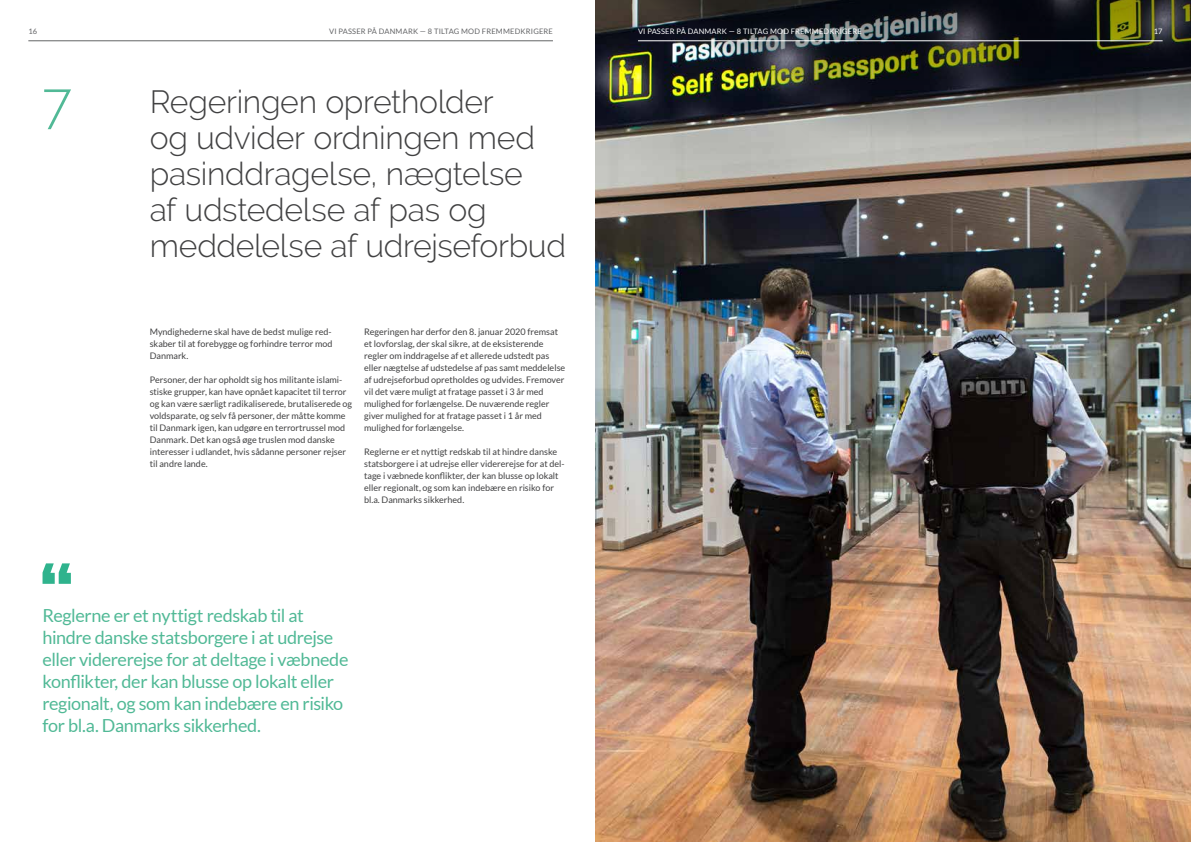
<style>
.page{position:relative;width:1191px;height:842px;background:#fff}
.page>*{position:absolute;margin:0;border:0;box-sizing:border-box;transform-origin:0 0}
.t1{font:300 56px "Raleway";color:#51b996}
.t2{font:300 32px/36px "Raleway";letter-spacing:-.01em;color:#414142}
.t3{font:18px/22px "Lato";letter-spacing:-.025em;color:#51b996}
.t4{font:9px/12px "Lato";color:#414142}
.t5{font:7.5px "Lato";letter-spacing:.025em;color:#636466}
.t6{font:7.5px "Lato";letter-spacing:.025em;color:#fff}
</style>
<div class="page">
<img style="left:595px;top:138px;width:596px;height:704px">
<img style="left:595px;top:0;width:596px;height:138px">
<svg style="left:43px;top:563px;width:28px;height:21px"></svg>
<hr style="left:28px;top:41px;width:525px;height:1px;background:#636466">
<hr style="left:638px;top:41px;width:524px;height:1px;background:#fff">
<p class="t5" style="left:28px;top:27px;width:10px">16</p>
<p class="t5" style="left:329px;top:27px;width:225px">VI PASSER PÅ DANMARK — 8 TILTAG MOD FREMMEDKRIGERE</p>
<p class="t6" style="left:638px;top:27px;width:225px">VI PASSER PÅ DANMARK — 8 TILTAG MOD FREMMEDKRIGERE</p>
<p class="t6" style="left:1153px;top:27px;width:10px">17</p>
<h1 class="t1" style="left:43px;top:77px;width:30px">7</h1>
<h2 class="t2" style="left:150px;top:84px;width:418px">Regeringen opretholder<br>og udvider ordningen med pasinddragelse, nægtelse<br>af udstedelse af pas og meddelelse af udrejseforbud</h2>
<p class="t4" style="left:150px;top:326px;width:184px;text-align:justify">Myndighederne skal have de bedst mulige red&shy;skaber til at forebygge og forhindre terror mod Danmark.</p>
<p class="t4" style="left:150px;top:374px;width:204px">Personer, der har opholdt sig hos militante islami&shy;stiske grupper, kan have opnået kapacitet til terror og kan være særligt radikaliserede, brutaliserede og voldsparate, og selv få personer, der måtte komme til Danmark igen, kan udgøre en terrortrussel mod Danmark. Det kan også øge truslen mod danske interesser i udlandet, hvis sådanne personer rejser til andre lande.</p>
<p class="t4" style="left:364px;top:326px;width:203px">Regeringen har derfor den 8. januar 2020 fremsat et lovforslag, der skal sikre, at de eksisterende regler om inddragelse af et allerede udstedt pas eller nægtelse af udstedelse af pas samt meddelelse af udrejseforbud opretholdes og udvides. Fremover vil det være muligt at fratage passet i 3 år med mulighed for forlængelse. De nuværende regler giver mulighed for at fratage passet i 1 år med mulighed for forlængelse.</p>
<p class="t4" style="left:364px;top:446px;width:202px">Reglerne er et nyttigt redskab til at hindre danske statsborgere i at udrejse eller vidererejse for at del&shy;tage i væbnede konflikter, der kan blusse op lokalt eller regionalt, og som kan indebære en risiko for bl.a. Danmarks sikkerhed.</p>
<h3 class="t3" style="left:43px;top:604px;width:307px">Reglerne er et nyttigt redskab til at hindre danske statsborgere i at udrejse eller vidererejse for at deltage i væbnede konflikter, der kan blusse op lokalt eller regionalt, og som kan indebære en risiko for bl.a. Danmarks sikkerhed.</h3>
</div>
